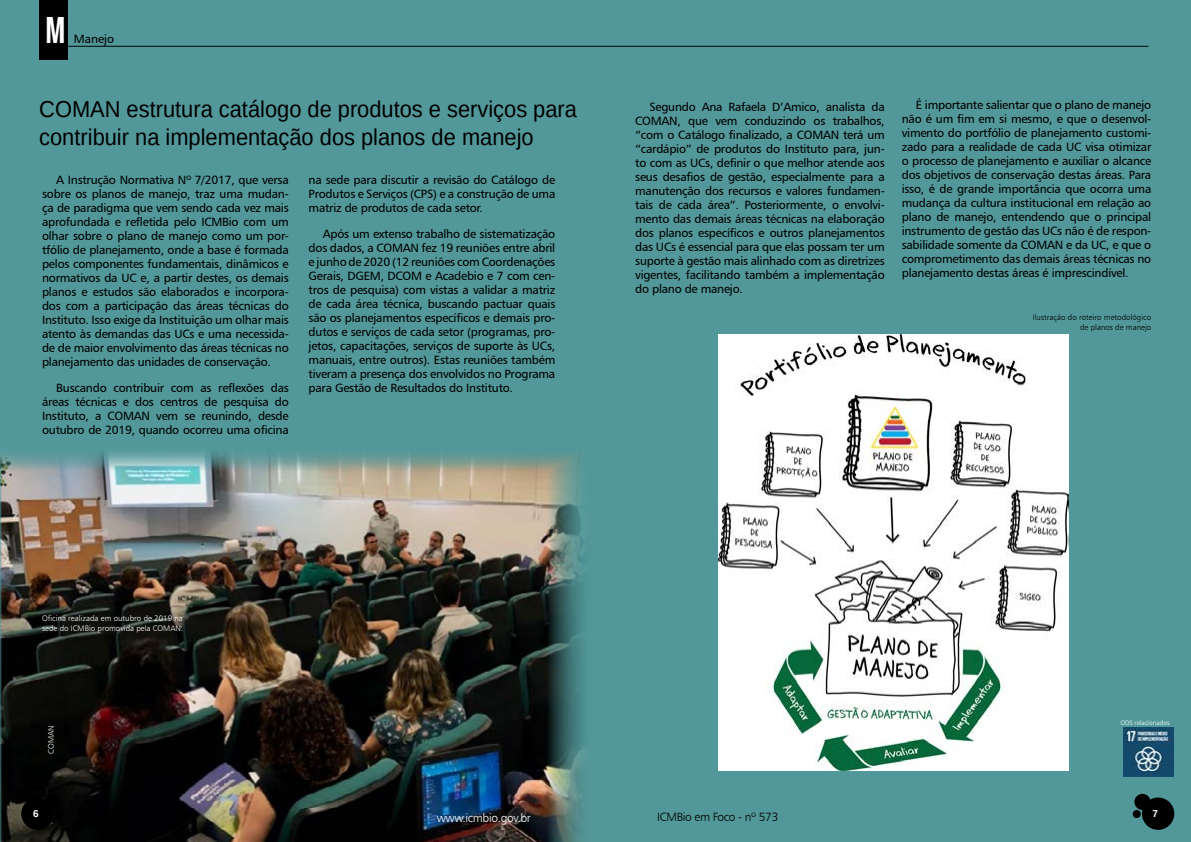
<style>
.page{position:relative;width:1191px;height:842px;background:#52989a}
.page>*{position:absolute;margin:0;border:0;box-sizing:border-box;transform-origin:0 0}
.t1{font:37px "Bebas Neue";color:#fff}
.t2{font:23px/27.6px "Arimo";color:#000;scale:.95 1}
.t3{font:12px/14px "Humanist 777 BT Roman B";letter-spacing:-.02em;color:#000;text-align:justify}
.t4{font:12px "Humanist 777 BT Light B";letter-spacing:-.03em;color:#000}
.t5{font:12px "Humanist 777 BT Light B";letter-spacing:-.03em;color:#fff}
.t6{font:700 10px "Liberation Sans";color:#fff}
.t7{font:8px/10px "Humanist 777 BT Light B";color:#fff}
.t8{font:8px/10px "Humanist 777 BT Light B";color:#000;text-align:right}
.t9{font:6.6px "Humanist 777 BT Light B";color:#fff}
</style>
<div class="page">
<img style="left:0;top:445px;width:595px;height:397px">
<img style="left:718px;top:335px;width:350px;height:435px">
<div style="left:21px;top:797px;width:33px;height:33px;background:#000;border-radius:50%"></div>
<div style="left:45px;top:794px;width:16px;height:16px;background:#000;border-radius:50%"></div>
<div style="left:55px;top:810px;width:8px;height:8px;background:#000;border-radius:50%"></div>
<div style="left:40px;top:0;width:28px;height:60px;background:#000"></div>
<hr style="left:61px;top:46px;width:1087px;height:1px;background:#000">
<div style="left:1142px;top:797px;width:32px;height:33px;background:#000;border-radius:50%"></div>
<div style="left:1134px;top:794px;width:16px;height:16px;background:#000;border-radius:50%"></div>
<div style="left:1132px;top:810px;width:8px;height:8px;background:#000;border-radius:50%"></div>
<img style="left:1123px;top:727px;width:50px;height:50px">
<h1 class="t1" style="left:45px;top:9px;width:21px">M</h1>
<p class="t3" style="left:74px;top:31px;width:42px">Manejo</p>
<h2 class="t2" style="left:39px;top:95px;width:567px">COMAN estrutura catálogo de produtos e serviços para contribuir na implementação dos planos de manejo</h2>
<p class="t3" style="left:42px;top:173px;width:248px;text-indent:14px">A Instrução Normativa Nº 7/2017, que versa sobre os planos de manejo, traz uma mudan&shy;ça de paradigma que vem sendo cada vez mais aprofundada e refletida pelo ICMBio com um olhar sobre o plano de manejo como um por&shy;tfólio de planejamento, onde a base é formada pelos componentes fundamentais, dinâmicos e normativos da UC e, a partir destes, os demais planos e estudos são elaborados e incorpora&shy;dos com a participação das áreas técnicas do Instituto. Isso exige da Instituição um olhar mais atento às demandas das UCs e uma necessida&shy;de de maior envolvimento das áreas técnicas no planejamento das unidades de conservação.</p>
<p class="t3" style="left:42px;top:380px;width:248px;text-indent:14px">Buscando contribuir com as reflexões das áreas técnicas e dos centros de pesquisa do Instituto, a COMAN vem se reunindo, desde outubro de 2019, quando ocorreu uma oficina</p>
<p class="t3" style="left:309px;top:173px;width:248px">na sede para discutir a revisão do Catálogo de Produtos e Serviços (CPS) e a construção de uma matriz de produtos de cada setor.</p>
<p class="t3" style="left:309px;top:226px;width:248px;text-indent:14px">Após um extenso trabalho de sistematização dos dados, a COMAN fez 19 reuniões entre abril e junho de 2020 (12 reuniões com Coordenações Gerais, DGEM, DCOM e Acadebio e 7 com cen&shy;tros de pesquisa) com vistas a validar a matriz de cada área técnica, buscando pactuar quais são os planejamentos específicos e demais pro&shy;dutos e serviços de cada setor (programas, pro&shy;jetos, capacitações, serviços de suporte às UCs, manuais, entre outros). Estas reuniões também tiveram a presença dos envolvidos no Programa para Gestão de Resultados do Instituto.</p>
<p class="t3" style="left:635px;top:100px;width:251px;text-indent:14px">Segundo Ana Rafaela D’Amico, analista da COMAN, que vem conduzindo os trabalhos, “com o Catálogo finalizado, a COMAN terá um “cardápio” de produtos do Instituto para, jun&shy;to com as UCs, definir o que melhor atende aos seus desafios de gestão, especialmente para a manutenção dos recursos e valores fundamen&shy;tais de cada área”. Posteriormente, o envolvi&shy;mento das demais áreas técnicas na elaboração dos planos específicos e outros planejamentos das UCs é essencial para que elas possam ter um suporte à gestão mais alinhado com as diretrizes vigentes, facilitando também a implementação do plano de manejo.</p>
<p class="t3" style="left:901px;top:98px;width:251px;text-indent:14px">É importante salientar que o plano de manejo não é um fim em si mesmo, e que o desenvol&shy;vimento do portfólio de planejamento customi&shy;zado para a realidade de cada UC visa otimizar o processo de planejamento e auxiliar o alcance dos objetivos de conservação destas áreas. Para isso, é de grande importância que ocorra uma mudança da cultura institucional em relação ao plano de manejo, entendendo que o principal instrumento de gestão das UCs não é de respon&shy;sabilidade somente da COMAN e da UC, e que o comprometimento das demais áreas técnicas no planejamento destas áreas é imprescindível.</p>
<p class="t8" style="left:1032px;top:312px;width:120px">Ilustração do roteiro metodológico de planos de manejo</p>
<p class="t7" style="left:42px;top:613px;width:143px">Oficina realizada em outubro de 2019 na sede do ICMBio promovida pela COMAN.</p>
<p class="t7" style="left:46px;top:754px;width:30px;rotate:-90deg">COMAN</p>
<p class="t9" style="left:1120px;top:718px;width:51px">ODS relacionados</p>
<p class="t6" style="left:33px;top:807px;width:7px">6</p>
<p class="t5" style="left:437px;top:810px;width:96px">www.icmbio.gov.br</p>
<p class="t4" style="left:657px;top:810px;width:123px">ICMBio em Foco - nº 573</p>
<p class="t6" style="left:1152px;top:807px;width:7px">7</p>
</div>
